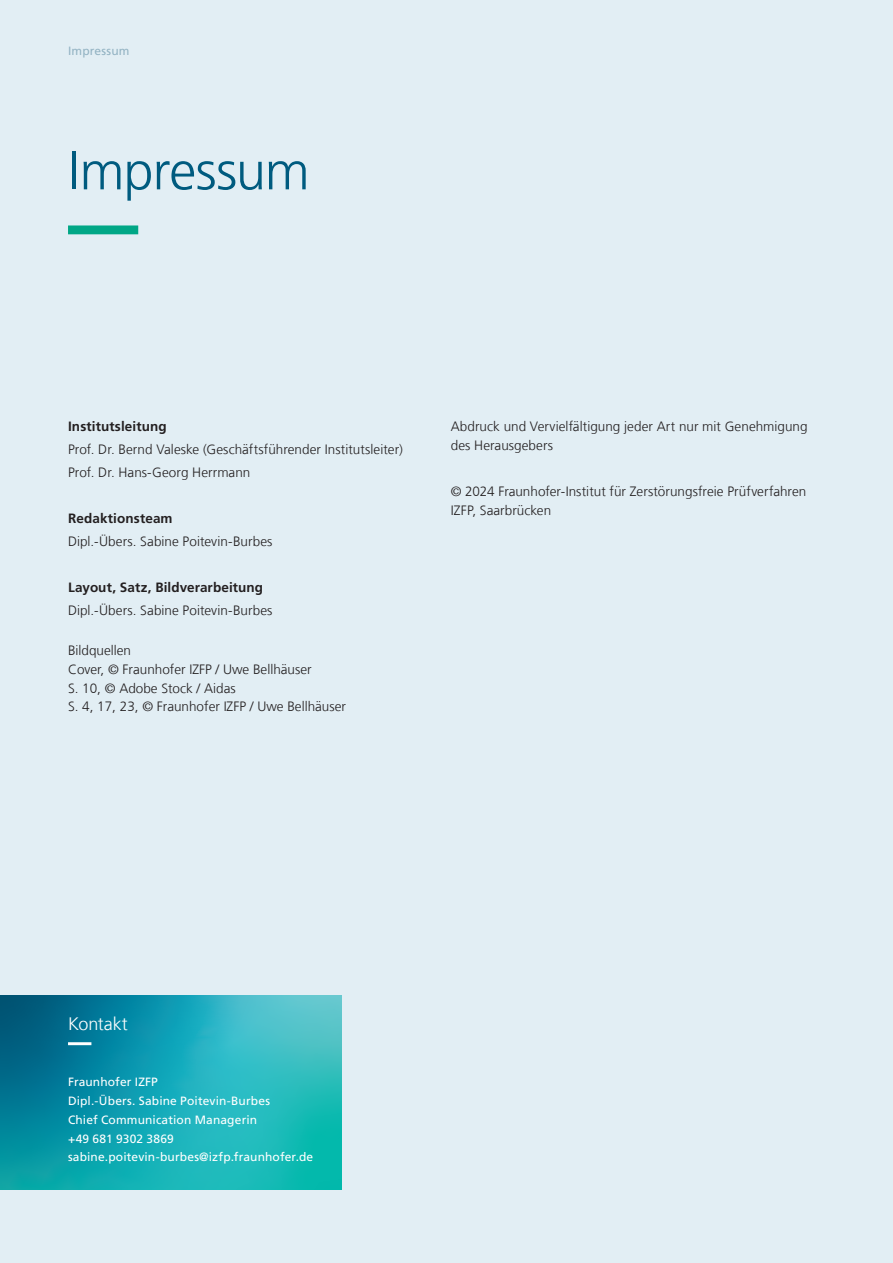
<style>
.page{position:relative;width:893px;height:1263px;background:#e2eef4}
.page>*{position:absolute;margin:0;border:0;box-sizing:border-box;transform-origin:0 0}
.Ueberschrift_36_43_2_blue_gruen_Linie_un{font:300 54px "Frutiger LT Com";letter-spacing:-.02em;color:#005b7f}
.Infokasten_gross_Ueberschrift_12_14_4_we{font:300 18px "Frutiger LT Com";letter-spacing:-.01em;color:#fff}
.Absatzueberschrift_9_12_5_schwarz_bold{font:300 13.5px "Frutiger LT Com";letter-spacing:.005em;color:#231f20}
.Fliesstext_9_12_5_schwarz{font:300 13.5px/18.8px "Frutiger LT Com";letter-spacing:.005em;color:#231f20}
._01_Fließtext{font:300 13.5px "Frutiger LT Com";color:#231f20}
.Absatzueberschrift_9_12_5_schwarz_bold-2{font:700 13.5px "Frutiger LT Com";letter-spacing:.01em;color:#231f20}
.Infokasten_klein_Fliesstext_8_12_5_weiss{font:12px "Frutiger LT Com";letter-spacing:.01em;color:#fff}
.Kolumne{font:12px "Frutiger LT Com";letter-spacing:.015em;color:#93b3c3}
</style>
<div class="page">
<svg style="left:68px;top:225px;width:71px;height:9px"></svg>
<svg style="left:0;top:995px;width:341px;height:194px;background:#17a3b0"></svg>
<svg style="left:68px;top:1042px;width:252px;height:3px"></svg>
<p class="Kolumne" style="left:68px;top:44px;width:63px">Impressum</p>
<p class="Ueberschrift_36_43_2_blue_gruen_Linie_un" style="left:68px;top:139px;width:243px">Impressum</p>
<p class="Absatzueberschrift_9_12_5_schwarz_bold-2" style="left:68px;top:418px;width:100px">Institutsleitung</p>
<p class="Absatzueberschrift_9_12_5_schwarz_bold" style="left:68px;top:442px;width:336px">Prof. Dr. Bernd Valeske (Geschäftsführender Institutsleiter)</p>
<p class="Absatzueberschrift_9_12_5_schwarz_bold" style="left:68px;top:465px;width:184px">Prof. Dr. Hans-Georg Herrmann</p>
<p class="Absatzueberschrift_9_12_5_schwarz_bold-2" style="left:68px;top:510px;width:106px">Redaktionsteam</p>
<p class="Absatzueberschrift_9_12_5_schwarz_bold" style="left:68px;top:534px;width:206px">Dipl.-Übers. Sabine Poitevin-Burbes</p>
<p class="Absatzueberschrift_9_12_5_schwarz_bold-2" style="left:68px;top:579px;width:197px">Layout, Satz, Bildverarbeitung</p>
<p class="Absatzueberschrift_9_12_5_schwarz_bold" style="left:68px;top:603px;width:206px">Dipl.-Übers. Sabine Poitevin-Burbes</p>
<p class="_01_Fließtext" style="left:68px;top:643px;width:65px">Bildquellen</p>
<p class="_01_Fließtext" style="left:68px;top:661px;width:245px">Cover, © Fraunhofer IZFP / Uwe Bellhäuser</p>
<p class="_01_Fließtext" style="left:68px;top:680px;width:169px">S. 10, © Adobe Stock / Aidas</p>
<p class="_01_Fließtext" style="left:68px;top:699px;width:279px">S. 4, 17, 23, © Fraunhofer IZFP / Uwe Bellhäuser</p>
<p class="Fliesstext_9_12_5_schwarz" style="left:451px;top:417px;width:358px">Abdruck und Vervielfältigung jeder Art nur mit Genehmigung des Herausgebers</p>
<p class="Fliesstext_9_12_5_schwarz" style="left:451px;top:482px;width:357px">© 2024 Fraunhofer-Institut für Zerstörungsfreie Prüfverfahren<br>IZFP, Saarbrücken</p>
<p class="Infokasten_gross_Ueberschrift_12_14_4_we" style="left:68px;top:1013px;width:61px">Kontakt</p>
<p class="Infokasten_klein_Fliesstext_8_12_5_weiss" style="left:68px;top:1075px;width:91px">Fraunhofer IZFP</p>
<p class="Infokasten_klein_Fliesstext_8_12_5_weiss" style="left:68px;top:1094px;width:204px">Dipl.-Übers. Sabine Poitevin-Burbes</p>
<p class="Infokasten_klein_Fliesstext_8_12_5_weiss" style="left:68px;top:1113px;width:191px">Chief Communication Managerin</p>
<p class="Infokasten_klein_Fliesstext_8_12_5_weiss" style="left:68px;top:1131px;width:107px">+49 681 9302 3869</p>
<p class="Infokasten_klein_Fliesstext_8_12_5_weiss" style="left:68px;top:1150px;width:247px">sabine.poitevin-burbes@izfp.fraunhofer.de</p>
</div>
